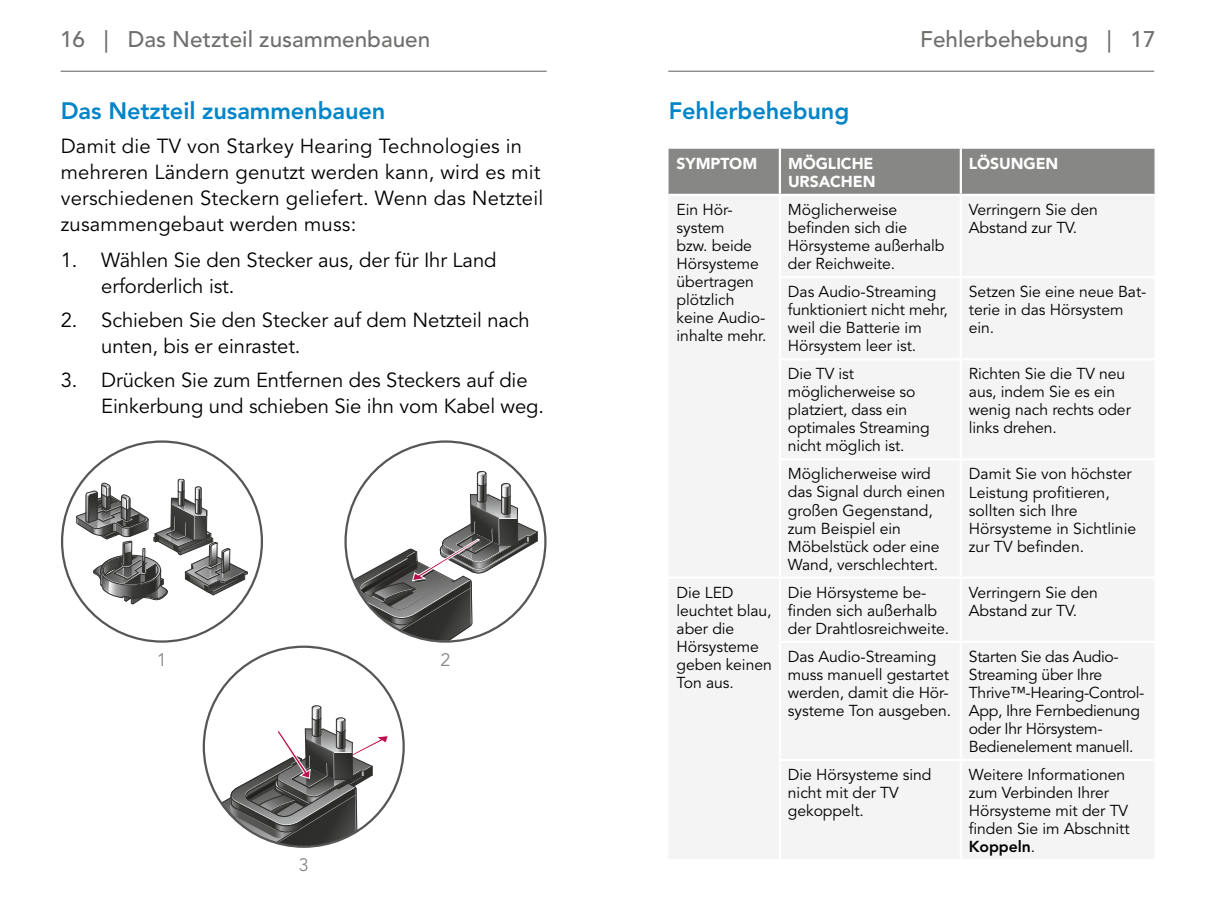
<style>
.page{position:relative;width:1215px;height:912px;background:#fff}
.page>*{position:absolute;margin:0;border:0;box-sizing:border-box;transform-origin:0 0}
.t1{font:800 23.62px "Avenir LT Std";letter-spacing:-.005em;color:#0085c9}
.t2{font:22.5px "Avenir LT SLI Std Medium";color:#6f6f6e}
.t3{font:20.25px/25.9px "Avenir LT SLI Std Book";letter-spacing:-.005em;color:#000}
.t4{font:18px "Avenir LT SLI Std Book";color:#878786}
.t5{font:15.75px/18px "Avenir LT SLI Std Book";letter-spacing:-.005em;color:#000}
.t6{font:900 15.75px/18px "Avenir LT Std";letter-spacing:-.005em;color:#fff}
.t7{font:800 15.75px "Avenir LT Std";letter-spacing:-.005em;color:#000}
.s1{font-family:"Avenir LT SLI Std Book";font-weight:400}
</style>
<div class="page">
<div style="left:669px;top:149px;width:486px;height:45px;background:#878786"></div>
<div style="left:669px;top:196px;width:485px;height:662px;background:#f4f4f4"></div>
<hr style="left:779px;top:149px;width:2px;height:45px;background:#fff">
<hr style="left:960px;top:149px;width:2px;height:45px;background:#fff">
<hr style="left:779px;top:196px;width:2px;height:80px;background:#fff">
<hr style="left:960px;top:196px;width:2px;height:80px;background:#fff">
<hr style="left:779px;top:276px;width:182px;height:2px;background:#fff">
<hr style="left:779px;top:278px;width:2px;height:80px;background:#fff">
<hr style="left:961px;top:276px;width:194px;height:2px;background:#fff">
<hr style="left:960px;top:278px;width:2px;height:80px;background:#fff">
<hr style="left:779px;top:358px;width:182px;height:2px;background:#fff">
<hr style="left:779px;top:360px;width:2px;height:98px;background:#fff">
<hr style="left:961px;top:358px;width:194px;height:2px;background:#fff">
<hr style="left:960px;top:360px;width:2px;height:98px;background:#fff">
<hr style="left:779px;top:458px;width:182px;height:2px;background:#fff">
<hr style="left:779px;top:460px;width:2px;height:116px;background:#fff">
<hr style="left:961px;top:458px;width:194px;height:2px;background:#fff">
<hr style="left:960px;top:460px;width:2px;height:116px;background:#fff">
<hr style="left:669px;top:576px;width:111px;height:2px;background:#fff">
<hr style="left:780px;top:576px;width:181px;height:2px;background:#fff">
<hr style="left:779px;top:578px;width:2px;height:62px;background:#fff">
<hr style="left:961px;top:576px;width:194px;height:2px;background:#fff">
<hr style="left:960px;top:578px;width:2px;height:62px;background:#fff">
<hr style="left:779px;top:640px;width:182px;height:2px;background:#fff">
<hr style="left:779px;top:642px;width:2px;height:116px;background:#fff">
<hr style="left:961px;top:640px;width:194px;height:2px;background:#fff">
<hr style="left:960px;top:642px;width:2px;height:116px;background:#fff">
<hr style="left:779px;top:758px;width:182px;height:3px;background:#fff">
<hr style="left:779px;top:761px;width:2px;height:97px;background:#fff">
<hr style="left:961px;top:758px;width:194px;height:3px;background:#fff">
<hr style="left:960px;top:761px;width:2px;height:97px;background:#fff">
<svg style="left:346px;top:471px;width:192px;height:170px"></svg>
<svg style="left:76px;top:478px;width:172px;height:126px"></svg>
<svg style="left:209px;top:704px;width:180px;height:142px"></svg>
<hr style="left:668px;top:71px;width:486px;height:1px;background:#6f6f6e">
<hr style="left:61px;top:71px;width:486px;height:1px;background:#6f6f6e">
<h2 class="t2" style="left:60px;top:27px;width:372px">16 | Das Netzteil zusammenbauen</h2>
<h2 class="t2" style="left:920px;top:27px;width:237px">Fehlerbehebung | 17</h2>
<h1 class="t1" style="left:61px;top:97px;width:326px">Das Netzteil zusammenbauen</h1>
<h1 class="t1" style="left:669px;top:97px;width:182px">Fehlerbehebung</h1>
<p class="t3" style="left:61px;top:134px;width:484px">Damit die TV von Starkey Hearing Techno logies in mehreren Ländern genutzt werden kann, wird es mit verschiedenen Steckern geliefert. Wenn das Netzteil zusammengebaut werden muss:</p>
<p class="t3" style="left:101px;top:247px;width:397px;text-indent:-40px">1. Wählen Sie den Stecker aus, der für Ihr Land erforderlich ist.</p>
<p class="t3" style="left:101px;top:307px;width:430px;text-indent:-40px">2. Schieben Sie den Stecker auf dem Netzteil nach unten, bis er einrastet.</p>
<p class="t3" style="left:101px;top:367px;width:444px;text-indent:-40px">3. Drücken Sie zum Entfernen des Steckers auf die<br>Einkerbung und schieben Sie ihn vom Kabel weg.</p>
<p class="t6" style="left:677px;top:154px;width:82px">SYMPTOM</p>
<p class="t6" style="left:788px;top:154px;width:89px">MÖGLICHE<br>URSACHEN</p>
<p class="t6" style="left:969px;top:154px;width:91px">LÖSUNGEN</p>
<p class="t5" style="left:677px;top:201px;width:91px">Ein Hör&shy;system<br>bzw. beide<br>Hörsysteme übertragen plötzlich keine Audio&shy;inhalte mehr.</p>
<p class="t5" style="left:788px;top:201px;width:158px">Möglicherweise<br>be finden sich die<br>Hörsysteme außerhalb der Reichweite.</p>
<p class="t5" style="left:969px;top:201px;width:131px">Verringern Sie den<br>Abstand zur TV.</p>
<p class="t5" style="left:788px;top:283px;width:162px">Das Audio-Streaming funktioniert nicht mehr, weil die Batterie im<br>Hörsystem leer ist.</p>
<p class="t5" style="left:969px;top:283px;width:179px">Setzen Sie eine neue Bat&shy;terie in das Hörsystem ein.</p>
<p class="t5" style="left:788px;top:365px;width:143px">Die TV ist möglicherweise so platziert, dass ein optimales Streaming nicht möglich ist.</p>
<p class="t5" style="left:969px;top:365px;width:163px">Richten Sie die TV neu aus, indem Sie es ein wenig nach rechts oder links drehen.</p>
<p class="t5" style="left:788px;top:465px;width:159px">Möglicherweise wird das Signal durch einen großen Gegenstand, zum Beispiel ein<br>Möbelstück oder eine<br>Wand, verschlechtert.</p>
<p class="t5" style="left:969px;top:465px;width:169px">Damit Sie von höchster<br>Leistung profitieren, sollten sich Ihre<br>Hörsysteme in Sichtlinie zur TV befinden.</p>
<p class="t4" style="left:157px;top:649px;width:12px">1</p>
<p class="t4" style="left:440px;top:649px;width:12px">2</p>
<p class="t4" style="left:299px;top:854px;width:12px">3</p>
<p class="t5" style="left:677px;top:583px;width:97px">Die LED leuchtet blau, aber die<br>Hörsysteme geben keinen<br>Ton aus.</p>
<p class="t5" style="left:788px;top:583px;width:163px">Die Hörsysteme be&shy;finden sich außerhalb der Drahtlosreichweite.</p>
<p class="t5" style="left:969px;top:583px;width:131px">Verringern Sie den<br>Abstand zur TV.</p>
<p class="t5" style="left:788px;top:647px;width:165px">Das Audio-Streaming muss manuell gestartet werden, damit die Hör&shy;systeme Ton ausgeben.</p>
<p class="t5" style="left:969px;top:647px;width:177px">Starten Sie das Au dio-<br>Streaming über Ihre<br>Thrive™-Hearing-Control-<br>App, Ihre Fernbedienung oder Ihr Hörsystem-<br>Bedienelement manuell.</p>
<p class="t5" style="left:788px;top:765px;width:145px">Die Hörsysteme sind nicht mit der TV gekoppelt.</p>
<p class="t5" style="left:969px;top:765px;width:162px">Weitere Informationen zum Verbinden Ihrer<br>Hörsysteme mit der TV finden Sie im Abschnitt</p>
<p class="t7" style="left:969px;top:837px;width:68px">Koppeln<span class="s1">.</span></p>
</div>
